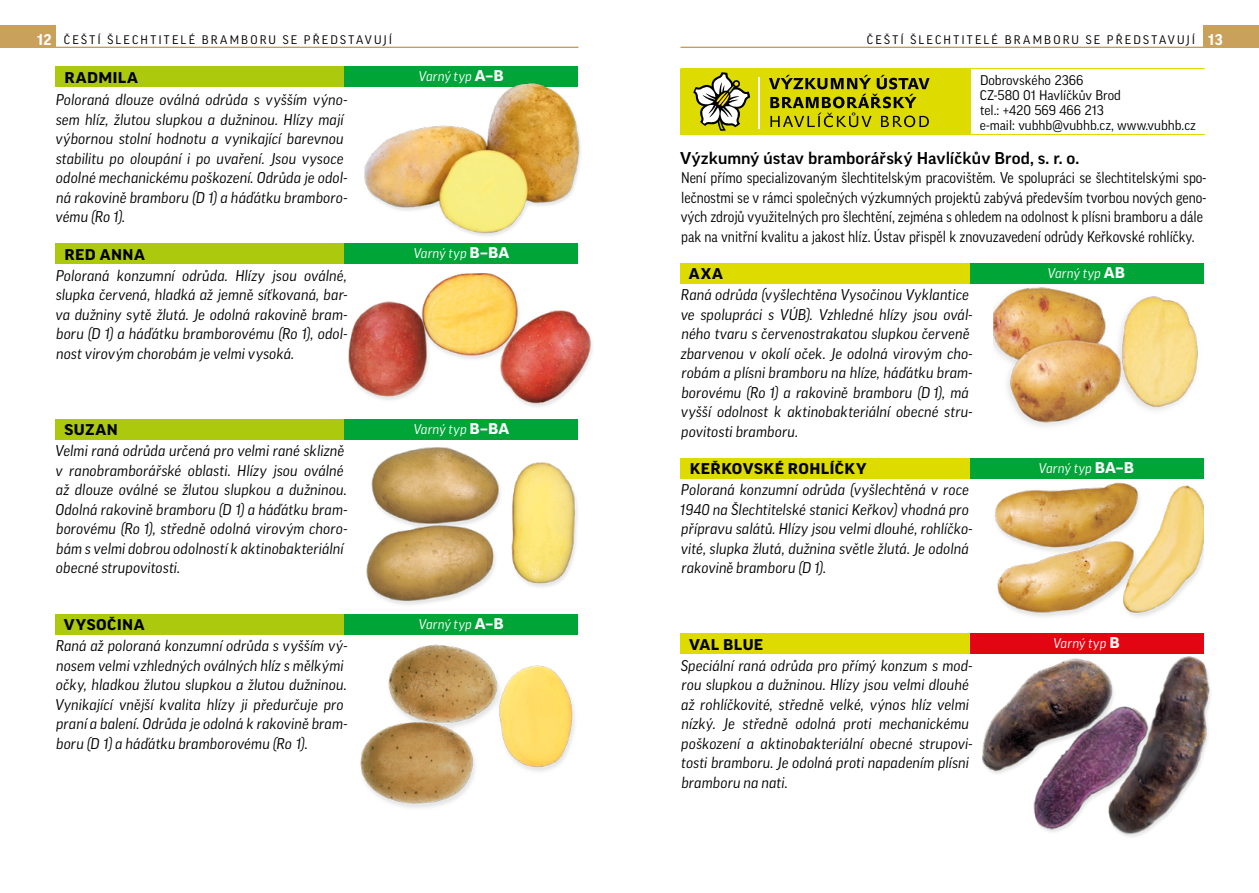
<style>
.page{position:relative;width:1259px;height:893px;background:#fff}
.page>*{position:absolute;margin:0;border:0;box-sizing:border-box;transform-origin:0 0}
.FIRMA{font:500 expanded 16.5px "Good Pro";letter-spacing:.005em;color:#000;scale:.95 1}
.POPIS_ODRUDA{font:italic 15px/19.5px "Good Pro";letter-spacing:.005em;color:#000}
.TEXT1{font:15px/19.5px "Good Pro";color:#000;scale:.92 1}
.TABUL{font:italic 15px/19.5px "Good Pro";letter-spacing:.005em;color:#000}
.TIT_ODR_B{font:700 expanded 15px "Good Pro";letter-spacing:.025em;color:#000}
.t1{font:700 15px "Good Pro";color:#fff}
.ADRESA{font:13.5px/15px "Good Pro";color:#000}
.VARTYP{font:italic 13.5px "Good Pro";letter-spacing:.005em;color:#fff}
.t2{font:12px "Good Pro";letter-spacing:.18em;color:#000}
.s1{font-weight:700;font-size:15px;color:#fff}
.s2{font-weight:400;font-size:12px;color:#000}
.s3{font-weight:700;font-style:normal;font-stretch:expanded;font-size:15px}
.s4{font-style:normal}
</style>
<div class="page">
<div style="left:55px;top:66px;width:289px;height:21px;background:#acc90d"></div>
<div style="left:344px;top:66px;width:234px;height:21px;background:#00a538"></div>
<div style="left:55px;top:243px;width:289px;height:21px;background:#acc90d"></div>
<div style="left:344px;top:243px;width:234px;height:21px;background:#00a538"></div>
<div style="left:55px;top:419px;width:289px;height:20px;background:#acc90d"></div>
<div style="left:55px;top:614px;width:289px;height:20px;background:#acc90d"></div>
<div style="left:344px;top:614px;width:234px;height:20px;background:#00a538"></div>
<div style="left:680px;top:69px;width:291px;height:66px;background:#dddb00"></div>
<hr style="left:680px;top:68px;width:291px;height:1px;background:#dddb00">
<hr style="left:971px;top:68px;width:233px;height:1px;background:#dddb00">
<hr style="left:971px;top:134px;width:233px;height:1px;background:#dddb00">
<svg style="left:693px;top:72px;width:57px;height:59px"></svg>
<hr style="left:758px;top:77px;width:2px;height:52px;background:#fff">
<svg style="left:769px;top:75px;width:160px;height:52px"></svg>
<div style="left:680px;top:263px;width:289px;height:20px;background:#dddb00"></div>
<div style="left:969px;top:263px;width:234px;height:20px;background:#00a538"></div>
<div style="left:680px;top:458px;width:289px;height:20px;background:#dddb00"></div>
<div style="left:680px;top:633px;width:289px;height:21px;background:#dddb00"></div>
<div style="left:969px;top:633px;width:234px;height:21px;background:#e30511"></div>
<img style="left:366px;top:451px;width:211px;height:154px">
<img style="left:360px;top:644px;width:215px;height:164px">
<img style="left:347px;top:273px;width:246px;height:178px">
<img style="left:993px;top:282px;width:211px;height:144px">
<img style="left:955px;top:458px;width:248px;height:159px">
<img style="left:982px;top:647px;width:229px;height:190px">
<img style="left:364px;top:83px;width:217px;height:153px">
<hr style="left:55px;top:47px;width:523px;height:1px;background:#bc8b34">
<hr style="left:680px;top:47px;width:523px;height:1px;background:#bc8b34">
<div style="left:0;top:25px;width:56px;height:23px;background:#caa15a"></div>
<div style="left:1204px;top:25px;width:55px;height:23px;background:#caa15a"></div>
<p class="t2" style="left:37px;top:32px;width:44px"><span class="s1">12</span> Češt</p>
<p class="t2" style="left:97px;top:32px;width:19px">í šlechtitel</p>
<p class="t2" style="left:189px;top:32px;width:24px">é bramboru</p>
<p class="t2" style="left:283px;top:32px;width:49px">se představuj</p>
<p class="t2" style="left:389px;top:32px;width:5px">í</p>
<p class="t2" style="left:867px;top:32px;width:17px">Češt</p>
<p class="t2" style="left:900px;top:32px;width:19px">í šlechtitel</p>
<p class="t2" style="left:991px;top:32px;width:24px">é bramboru</p>
<p class="t2" style="left:1085px;top:32px;width:49px">se představuj</p>
<p class="t1" style="left:1191px;top:31px;width:32px"><span class="s2">í</span> 13</p>
<p class="TIT_ODR_B" style="left:65px;top:69px;width:75px">RADMILA</p>
<p class="VARTYP" style="left:419px;top:69px;width:86px">Varný typ <span class="s3">A–B</span></p>
<p class="POPIS_ODRUDA" style="left:56px;top:90px;width:293px">Poloraná dlouze oválná odrůda s vyšším výno&shy;sem hlíz, žlutou slupkou a dužninou. Hlízy mají výbornou stolní hodnotu a vynikající barevnou stabilitu po oloupání i po uvaření. Jsou vysoce odolné mechanickému poškození. Odrůda je odol&shy;ná rakovině bramboru (D 1) a háďátku bramboro&shy;vému (Ro 1).</p>
<p class="TIT_ODR_B" style="left:65px;top:246px;width:82px">RED ANNA</p>
<p class="VARTYP" style="left:414px;top:246px;width:97px">Varný typ <span class="s3">B–BA</span></p>
<p class="POPIS_ODRUDA" style="left:56px;top:266px;width:293px;text-align:justify">Poloraná konzumní odrůda. Hlízy jsou oválné, slupka červená, hladká až jemně síťkovaná, bar&shy;va dužniny sytě žlutá. Je odolná rakovině bram&shy;boru (D 1) a háďátku bramborovému (Ro 1), odol&shy;nost virovým chorobám je velmi vysoká.</p>
<p class="TIT_ODR_B" style="left:65px;top:421px;width:55px">SUZAN</p>
<p class="VARTYP" style="left:414px;top:421px;width:97px">Varný typ <span class="s3">B–BA</span></p>
<p class="POPIS_ODRUDA" style="left:55px;top:441px;width:294px">Velmi raná odrůda určená pro velmi rané sklizně v ranobramborářské oblasti. Hlízy jsou oválné až dlouze oválné se žlutou slupkou a dužninou.<br>Odolná rakovině bramboru (D 1) a háďátku bram&shy;borovému (Ro 1), středně odolná virovým choro&shy;bám s velmi dobrou odolností k aktinobakteriální obecné strupovitosti.</p>
<p class="TIT_ODR_B" style="left:64px;top:616px;width:82px">VYSOČINA</p>
<p class="VARTYP" style="left:419px;top:616px;width:86px">Varný typ <span class="s3">A–B</span></p>
<p class="TABUL" style="left:55px;top:636px;width:294px">Raná až poloraná konzumní odrůda s vyšším vý&shy;nosem velmi vzhledných oválných hlíz s mělkými očky, hladkou žlutou slupkou a žlutou dužninou.<br>Vynikající vnější kvalita hlízy ji předurčuje pro praní a balení. Odrůda je odolná k rakovině bram&shy;boru (D 1) a háďátku bramborovému (Ro 1).</p>
<p class="ADRESA" style="left:980px;top:72px;width:143px">Dobrovského 2366<br>CZ-580 01 Havlíčkův Brod</p>
<p class="ADRESA" style="left:980px;top:102px;width:125px">tel.: +420 569 466 213</p>
<p class="ADRESA" style="left:980px;top:117px;width:218px">e-mail: vubhb@vubhb.cz, www.vubhb.cz</p>
<p class="FIRMA" style="left:680px;top:148px;width:422px">Výzkumný ústav bramborářský Havlíčkův Brod, s. r. o.</p>
<p class="TEXT1" style="left:681px;top:168px;width:573px">Není přímo specializovaným šlechtitelským pracovištěm. Ve spolupráci se šlechtitelskými spo&shy;lečnostmi se v rámci společných výzkumných projektů zabývá především tvorbou nových geno&shy;vých zdrojů využitelných pro šlechtění, zejména s ohledem na odolnost k plísni bramboru a dále pak na vnitřní kvalitu a jakost hlíz. Ústav přispěl k znovuzavedení odrůdy Keřkovské rohlíčky.</p>
<p class="TIT_ODR_B" style="left:689px;top:265px;width:36px">AXA</p>
<p class="VARTYP" style="left:1048px;top:265px;width:79px">Varný typ <span class="s3">AB</span></p>
<p class="POPIS_ODRUDA" style="left:681px;top:285px;width:293px">Raná odrůda (vyšlechtěna Vysočinou Vyklantice ve spolupráci s VÚB). Vzhledné hlízy jsou ovál&shy;ného tvaru s červenostrakatou slupkou červeně zbarvenou v okolí oček. Je odolná virovým cho&shy;robám a plísni bramboru na hlíze, háďátku bram&shy;borovému (Ro 1) a rakovině bramboru (D 1), má vyšší odolnost k aktinobakteriální obecné stru&shy;povitosti bramboru<span class="s4">.</span></p>
<p class="TIT_ODR_B" style="left:690px;top:460px;width:178px">KEŘKOVSKÉ ROHLÍČKY</p>
<p class="VARTYP" style="left:1039px;top:460px;width:97px">Varný typ <span class="s3">BA–B</span></p>
<p class="POPIS_ODRUDA" style="left:680px;top:480px;width:294px">Poloraná konzumní odrůda (vyšlechtěná v roce 1940 na Šlechtitelské stanici Keřkov) vhodná pro přípravu salátů. Hlízy jsou velmi dlouhé, rohlíčko&shy;vité, slupka žlutá, dužnina světle žlutá. Je odolná rakovině bramboru (D 1).</p>
<p class="TIT_ODR_B" style="left:689px;top:636px;width:76px">VAL BLUE</p>
<p class="VARTYP" style="left:1053px;top:636px;width:68px">Varný typ <span class="s3">B</span></p>
<p class="POPIS_ODRUDA" style="left:681px;top:656px;width:293px">Speciální raná odrůda pro přímý konzum s mod&shy;rou slupkou a dužninou. Hlízy jsou velmi dlouhé až rohlíčkovité, středně velké, výnos hlíz velmi nízký. Je středně odolná proti mechanickému poškození a aktinobakteriální obecné strupovi&shy;tosti bramboru. Je odolná proti napadením plísni bramboru na nati.</p>
</div>
